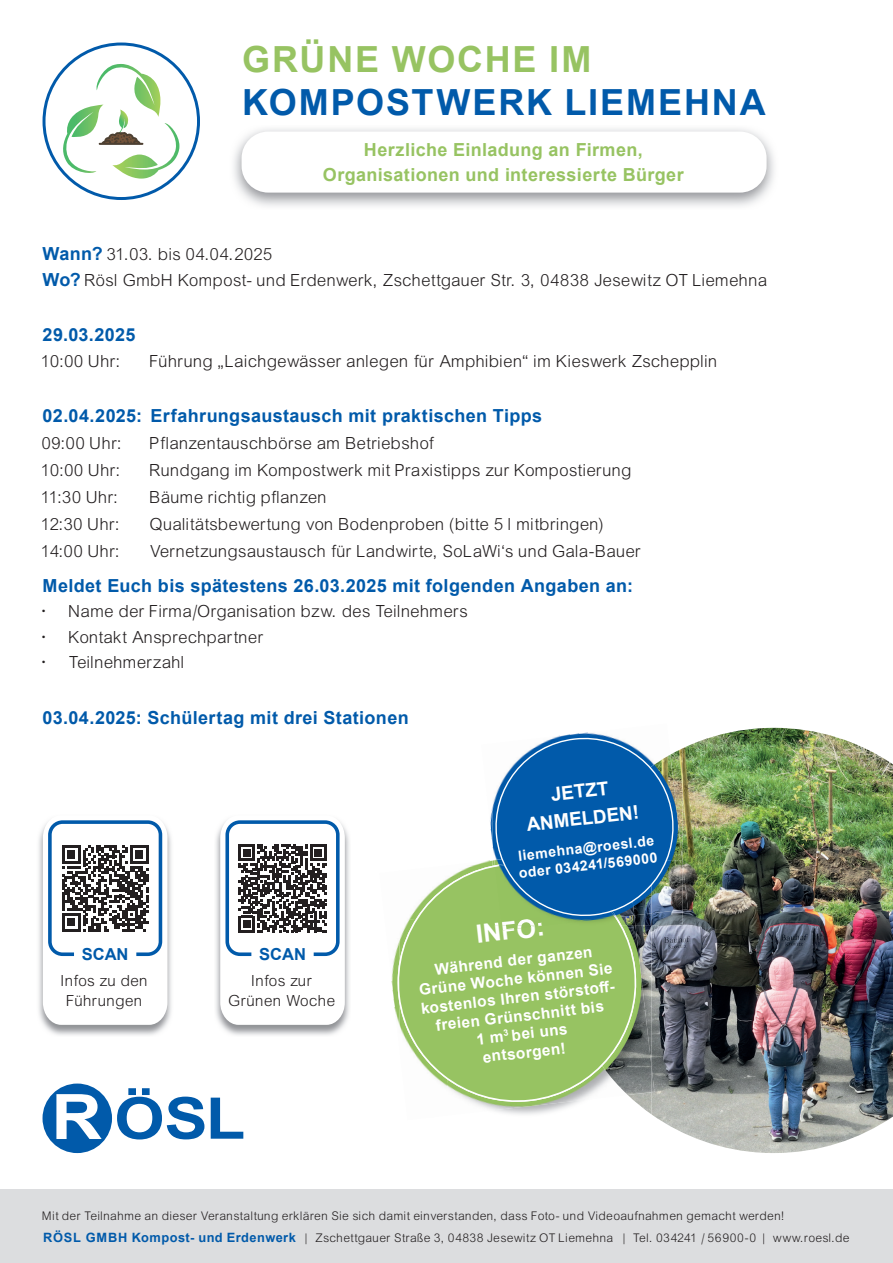
<style>
.page{position:relative;width:893px;height:1263px;background:#fff}
.page>*{position:absolute;margin:0;border:0;box-sizing:border-box;transform-origin:0 0}
.t1{font:700 36px "Arial";letter-spacing:.055em;color:#015aaa}
.t2{font:700 36px "Arial";letter-spacing:.05em;color:#97c362}
.t3{font:700 25.2px "Arial";color:#fff}
.t4{font:700 18.9px/27.2px "Arial";color:#fff;text-align:center}
.t5{font:18px/25.5px "Arial Lgt";letter-spacing:.01em;color:#231f20}
.t6{font:700 18px "Arial";letter-spacing:.02em;color:#015aaa}
.t7{font:700 18px/24.9px "Arial";letter-spacing:.02em;color:#97c362;text-align:center}
.t8{font:16.5px/19.8px "Arial Lgt";letter-spacing:.02em;color:#231f20;text-align:center}
.t9{font:700 16.5px "Arial";color:#015aaa}
.t10{font:700 15.45px/18.5px "Arial";color:#fff;text-align:center}
.t11{font:700 14.1px/17px "Arial";color:#fff}
.t12{font:12.9px "Arial Lgt";letter-spacing:.03em;color:#231f20}
.s1{font-family:"Arial";font-weight:700;color:#015aaa}
</style>
<div class="page">
<div style="left:0;top:1190px;width:893px;height:73px;background:#dcdddf"></div>
<svg style="left:211px;top:1097px;width:32px;height:42px"></svg>
<svg style="left:117px;top:1088px;width:87px;height:51px"></svg>
<div style="left:43px;top:1083px;width:69px;height:70px;background:#015aaa;border-radius:50%"></div>
<svg style="left:56px;top:1094px;width:46px;height:45px"></svg>
<div style="left:43px;top:43px;width:157px;height:157px;border:3px solid #015aaa;border-radius:50%"></div>
<svg style="left:62px;top:64px;width:117px;height:115px"></svg>
<img style="left:651px;top:728px;width:242px;height:425px">
<img style="left:643px;top:1095px;width:8px;height:19px">
<img style="left:651px;top:1065px;width:3px;height:27px">
<img style="left:643px;top:926px;width:8px;height:169px">
<svg style="left:391px;top:860px;width:252px;height:248px;fill:#97c362"></svg>
<img style="left:678px;top:735px;width:5px;height:13px">
<img style="left:678px;top:748px;width:5px;height:112px">
<img style="left:678px;top:913px;width:5px;height:12px">
<img style="left:585px;top:728px;width:83px;height:5px">
<img style="left:490px;top:816px;width:1px;height:15px">
<img style="left:683px;top:863px;width:5px;height:47px">
<img style="left:501px;top:926px;width:41px;height:4px">
<img style="left:678px;top:755px;width:4px;height:105px">
<img style="left:678px;top:860px;width:5px;height:53px">
<svg style="left:491px;top:733px;width:187px;height:193px;background:#3176aa"></svg>
<img style="left:38px;top:828px;width:134px;height:207px">
<svg style="left:43px;top:820px;width:124px;height:205px"></svg>
<img style="left:215px;top:828px;width:135px;height:207px">
<svg style="left:220px;top:820px;width:125px;height:205px"></svg>
<h1 class="t2" style="left:242px;top:34px;width:351px">GRÜNE WOCHE IM</h1>
<h1 class="t1" style="left:242px;top:77px;width:525px">KOMPOSTWERK LIEMEHNA</h1>
<p class="t7" style="left:323px;top:138px;width:362px">Herzliche Einladung an Firmen,<br>Organisationen und interessierte Bürger</p>
<p class="t5" style="left:43px;top:242px;width:727px"><span class="s1">Wann?</span> 31.03. bis 04.04.2025<br><span class="s1">Wo?</span> Rösl GmbH Kompost- und Erdenwerk, Zschettgauer Str. 3, 04838 Jesewitz OT Liemehna</p>
<p class="t6" style="left:43px;top:322px;width:94px">29.03.2025</p>
<p class="t5" style="left:43px;top:348px;width:81px">10:00 Uhr:</p>
<p class="t5" style="left:151px;top:348px;width:569px">Führung „Laichgewässer anlegen für Amphibien“ im Kieswerk Zschepplin</p>
<p class="t6" style="left:43px;top:403px;width:501px">02.04.2025: Erfahrungsaustausch mit praktischen Tipps</p>
<p class="t5" style="left:43px;top:431px;width:82px">09:00 Uhr:</p>
<p class="t5" style="left:151px;top:431px;width:285px">Pflanzentauschbörse am Betriebshof</p>
<p class="t5" style="left:43px;top:458px;width:81px">10:00 Uhr:</p>
<p class="t5" style="left:151px;top:458px;width:483px">Rundgang im Kompostwerk mit Praxistipps zur Kompostierung</p>
<p class="t5" style="left:43px;top:485px;width:79px">11:30 Uhr:</p>
<p class="t5" style="left:151px;top:485px;width:179px">Bäume richtig pflanzen</p>
<p class="t5" style="left:43px;top:512px;width:80px">12:30 Uhr:</p>
<p class="t5" style="left:151px;top:512px;width:455px">Qualitätsbewertung von Bodenproben (bitte 5 l mitbringen)</p>
<p class="t5" style="left:43px;top:539px;width:80px">14:00 Uhr:</p>
<p class="t5" style="left:151px;top:539px;width:493px">Vernetzungsaustausch für Landwirte, SoLaWi‘s und Gala-Bauer</p>
<p class="t6" style="left:43px;top:573px;width:592px">Meldet Euch bis spätestens 26.03.2025 mit folgenden Angaben an:</p>
<p class="t5" style="left:43px;top:599px;width:427px">• Name der Firma/Organisation bzw. des Teilnehmers</p>
<p class="t5" style="left:43px;top:624px;width:223px">• Kontakt Ansprechpartner</p>
<p class="t5" style="left:43px;top:650px;width:145px">• Teilnehmerzahl</p>
<p class="t6" style="left:43px;top:705px;width:368px">03.04.2025: Schülertag mit drei Stationen</p>
<p class="t9" style="left:82px;top:943px;width:48px">SCAN</p>
<p class="t8" style="left:62px;top:971px;width:88px">Infos zu den<br>Führungen</p>
<p class="t9" style="left:259px;top:943px;width:48px">SCAN</p>
<p class="t8" style="left:229px;top:971px;width:108px">Infos zur<br>Grünen Woche</p>
<p class="t4" style="left:522px;top:784px;width:115px;rotate:-6deg">JETZT<br>ANMELDEN!</p>
<p class="t11" style="left:516px;top:848px;width:141px;rotate:-7deg">liemehna@roesl.de oder 034241/569000</p>
<h2 class="t3" style="left:474px;top:916px;width:70px;rotate:-6deg">INFO:</h2>
<p class="t10" style="left:415px;top:963px;width:196px;rotate:-7deg">Während der ganzen<br>Grüne Woche können Sie kostenlos Ihren störstoff&shy;freien Grünschnitt bis<br>1 m<sup>3</sup> bei uns<br>entsorgen!</p>
<p class="t12" style="left:43px;top:1208px;width:745px">Mit der Teilnahme an dieser Veranstaltung erklären Sie sich damit einverstanden, dass Foto- und Videoaufnahmen gemacht werden!</p>
<p class="t12" style="left:43px;top:1230px;width:808px"><span class="s1">RÖSL GMBH Kompost- und Erdenwerk</span> | Zschettgauer Straße 3, 04838 Jesewitz OT Liemehna | Tel. 034241 / 56 900-0 | www.roesl.de</p>
</div>
